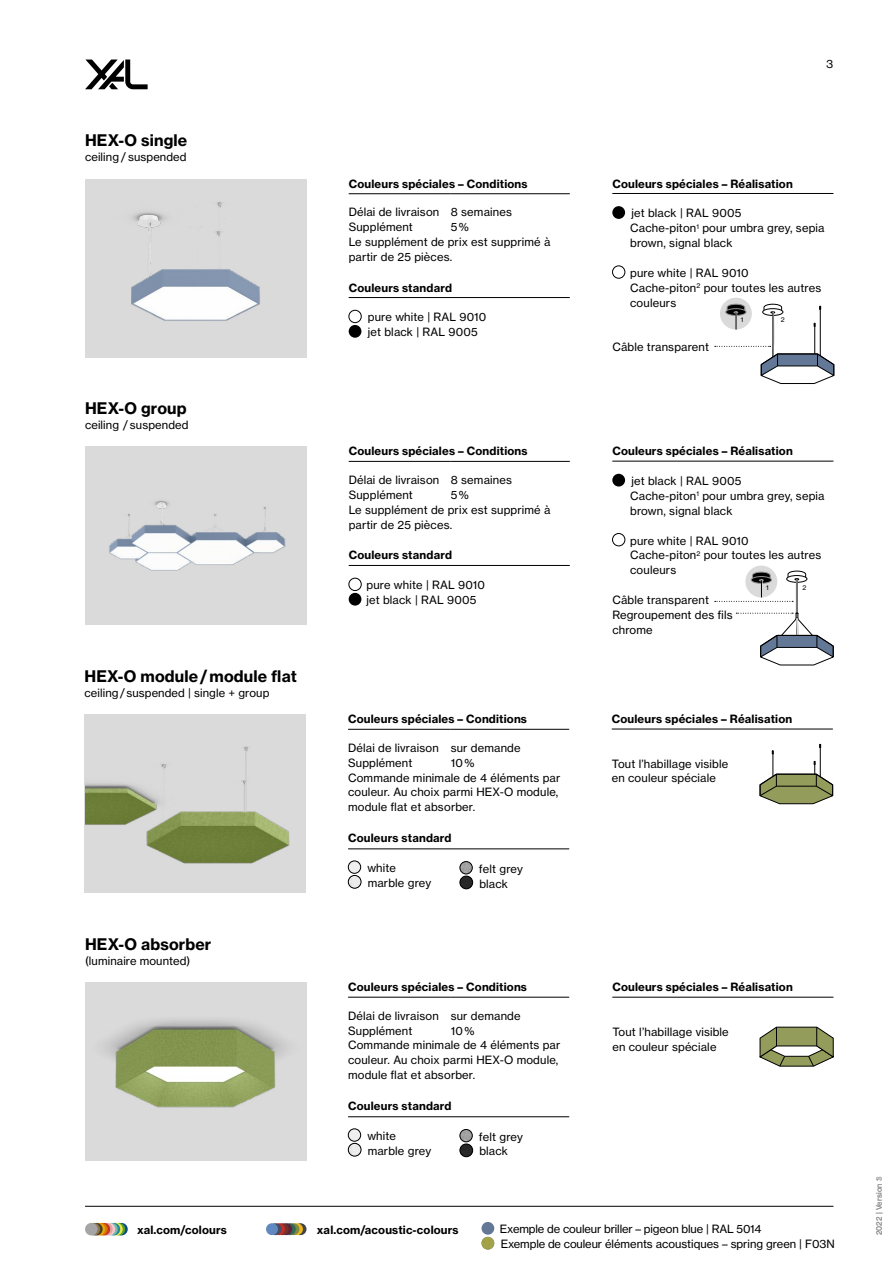
<style>
.page{position:relative;width:893px;height:1263px;background:#fff}
.page>*{position:absolute;margin:0;border:0;box-sizing:border-box;transform-origin:0 0}
.t1{font:15.75px "N Haas Grotesk TX Pro 75 Bd";letter-spacing:.01em;color:#000}
.t2{font:11.25px/14.9px "N Haas Grotesk TX Pro 55 Rg";letter-spacing:.015em;color:#000}
.t3{font:11.25px "N Haas Grotesk TX Pro 75 Bd";letter-spacing:.015em;color:#000}
.t4{font:11.25px/14.9px "N Haas Grotesk TX Pro 55 Rg";letter-spacing:-.01em;color:#000}
.t5{font:7.5px "N Haas Grotesk TX Pro 55 Rg";letter-spacing:.015em;color:#929292}
.t6{font:6.6px "N Haas Grotesk TX Pro 55 Rg";color:#000}
</style>
<div class="page">
<svg style="left:85px;top:60px;width:63px;height:29px"></svg>
<img style="left:85px;top:179px;width:221px;height:178px">
<div style="left:85px;top:446px;width:221px;height:179px;background:#dadada"></div>
<hr style="left:85px;top:1206px;width:748px;height:1px;background:#000">
<div style="left:84px;top:714px;width:222px;height:179px;background:#dadada"></div>
<div style="left:85px;top:982px;width:221px;height:179px;background:#dadada"></div>
<img style="left:105px;top:1020px;width:181px;height:88px">
<img style="left:85px;top:783px;width:47px;height:42px">
<img style="left:132px;top:746px;width:158px;height:118px">
<svg style="left:115px;top:1223px;width:13px;height:12px"></svg>
<div style="left:113px;top:1223px;width:12px;height:12px;background:#549f2d;border-radius:50%"></div>
<svg style="left:110px;top:1223px;width:13px;height:12px"></svg>
<svg style="left:108px;top:1223px;width:12px;height:12px"></svg>
<svg style="left:105px;top:1223px;width:13px;height:12px"></svg>
<div style="left:103px;top:1223px;width:12px;height:12px;background:#f9c9c9;border-radius:50%"></div>
<svg style="left:100px;top:1223px;width:13px;height:12px"></svg>
<div style="left:98px;top:1223px;width:12px;height:12px;background:#c4341b;border-radius:50%"></div>
<svg style="left:95px;top:1223px;width:13px;height:12px"></svg>
<div style="left:93px;top:1223px;width:12px;height:12px;background:#e0ab04;border-radius:50%"></div>
<svg style="left:90px;top:1223px;width:13px;height:12px"></svg>
<div style="left:88px;top:1223px;width:12px;height:12px;background:#8e7850;border-radius:50%"></div>
<div style="left:85px;top:1223px;width:13px;height:12px;background:#a6a5a5;border-radius:50%"></div>
<div style="left:295px;top:1223px;width:11px;height:12px;background:#414549;border-radius:50%"></div>
<svg style="left:291px;top:1223px;width:12px;height:12px"></svg>
<div style="left:287px;top:1223px;width:12px;height:12px;background:#798a45;border-radius:50%"></div>
<svg style="left:284px;top:1223px;width:12px;height:12px"></svg>
<div style="left:280px;top:1223px;width:12px;height:12px;background:#5c263a;border-radius:50%"></div>
<div style="left:277px;top:1223px;width:12px;height:12px;background:#733230;border-radius:50%"></div>
<svg style="left:273px;top:1223px;width:12px;height:12px"></svg>
<div style="left:270px;top:1223px;width:11px;height:12px;background:#474e66;border-radius:50%"></div>
<div style="left:266px;top:1223px;width:12px;height:12px;background:#6189bf;border-radius:50%"></div>
<div style="left:349px;top:310px;width:12px;height:13px;border:1px solid #000;border-radius:50%"></div>
<div style="left:349px;top:325px;width:12px;height:13px;background:#000;border-radius:50%"></div>
<hr style="left:349px;top:297px;width:221px;height:1px;background:#000">
<div style="left:349px;top:578px;width:12px;height:13px;border:1px solid #000;border-radius:50%"></div>
<div style="left:349px;top:593px;width:12px;height:13px;background:#000;border-radius:50%"></div>
<hr style="left:349px;top:565px;width:221px;height:1px;background:#000">
<div style="left:612px;top:206px;width:13px;height:13px;background:#000;border-radius:50%"></div>
<div style="left:612px;top:266px;width:13px;height:12px;border:1px solid #000;border-radius:50%"></div>
<hr style="left:612px;top:193px;width:221px;height:1px;background:#000">
<div style="left:720px;top:298px;width:32px;height:32px;background:#dadada;border-radius:50%"></div>
<svg style="left:715px;top:304px;width:120px;height:80px"></svg>
<div style="left:612px;top:474px;width:13px;height:12px;background:#000;border-radius:50%"></div>
<div style="left:612px;top:533px;width:13px;height:13px;border:1px solid #000;border-radius:50%"></div>
<hr style="left:612px;top:461px;width:221px;height:1px;background:#000">
<div style="left:745px;top:565px;width:32px;height:32px;background:#dadada;border-radius:50%"></div>
<svg style="left:715px;top:571px;width:119px;height:94px"></svg>
<hr style="left:348px;top:729px;width:103px;height:1px;background:#000">
<hr style="left:451px;top:729px;width:118px;height:1px;background:#000">
<hr style="left:348px;top:997px;width:103px;height:1px;background:#000">
<hr style="left:451px;top:997px;width:118px;height:1px;background:#000">
<hr style="left:612px;top:729px;width:221px;height:1px;background:#000">
<svg style="left:348px;top:861px;width:13px;height:27px"></svg>
<div style="left:348px;top:875px;width:13px;height:13px;border:1px solid #000;border-radius:50%"></div>
<svg style="left:460px;top:861px;width:13px;height:28px"></svg>
<div style="left:460px;top:876px;width:13px;height:13px;border:1px solid #000;border-radius:50%"></div>
<hr style="left:348px;top:848px;width:221px;height:1px;background:#000">
<svg style="left:348px;top:1129px;width:13px;height:27px"></svg>
<div style="left:348px;top:1143px;width:13px;height:13px;border:1px solid #000;border-radius:50%"></div>
<svg style="left:460px;top:1129px;width:13px;height:28px"></svg>
<div style="left:460px;top:1144px;width:13px;height:13px;border:1px solid #000;border-radius:50%"></div>
<hr style="left:348px;top:1116px;width:221px;height:1px;background:#000">
<hr style="left:820px;top:747px;width:1px;height:47px;background:#000">
<hr style="left:773px;top:754px;width:1px;height:40px;background:#000">
<hr style="left:814px;top:764px;width:1px;height:32px;background:#000">
<svg style="left:759px;top:774px;width:75px;height:30px;background:#919768"></svg>
<hr style="left:612px;top:997px;width:221px;height:1px;background:#000">
<svg style="left:759px;top:1027px;width:75px;height:40px"></svg>
<div style="left:481px;top:1222px;width:13px;height:13px;background:#637897;border-radius:50%"></div>
<svg style="left:481px;top:1237px;width:13px;height:12px"></svg>
<hr style="left:349px;top:193px;width:102px;height:1px;background:#000">
<hr style="left:451px;top:193px;width:119px;height:1px;background:#000">
<hr style="left:349px;top:461px;width:102px;height:1px;background:#000">
<hr style="left:451px;top:461px;width:119px;height:1px;background:#000">
<h1 class="t1" style="left:85px;top:131px;width:104px">HEX-O single</h1>
<p class="t2" style="left:85px;top:150px;width:103px">ceiling / suspended</p>
<h1 class="t1" style="left:85px;top:398px;width:103px">HEX-O group</h1>
<p class="t2" style="left:85px;top:417px;width:105px">ceiling / suspended</p>
<h1 class="t1" style="left:84px;top:666px;width:214px">HEX-O module / module flat</h1>
<p class="t2" style="left:84px;top:685px;width:186px">ceiling / suspended | single + group</p>
<h1 class="t1" style="left:85px;top:934px;width:128px">HEX-O absorber</h1>
<p class="t2" style="left:85px;top:953px;width:107px">(luminaire mounted)</p>
<p class="t3" style="left:349px;top:176px;width:180px">Couleurs spéciales – Conditions</p>
<p class="t2" style="left:349px;top:205px;width:165px">Délai de livraison 8 semaines<br>Supplément</p>
<p class="t2" style="left:349px;top:219px;width:203px;text-indent:102px">5 %<br>Le supplément de prix est supprimé à partir de 25 pièces.</p>
<p class="t3" style="left:349px;top:280px;width:105px">Couleurs standard</p>
<p class="t2" style="left:368px;top:310px;width:120px">pure white | RAL 9010 jet black | RAL 9005</p>
<p class="t3" style="left:349px;top:444px;width:180px">Couleurs spéciales – Conditions</p>
<p class="t2" style="left:349px;top:472px;width:165px">Délai de livraison 8 semaines<br>Supplément</p>
<p class="t2" style="left:349px;top:487px;width:203px;text-indent:102px">5 %<br>Le supplément de prix est supprimé à partir de 25 pièces.</p>
<p class="t3" style="left:349px;top:548px;width:105px">Couleurs standard</p>
<p class="t2" style="left:367px;top:578px;width:120px">pure white | RAL 9010 jet black | RAL 9005</p>
<p class="t3" style="left:348px;top:712px;width:180px">Couleurs spéciales – Conditions</p>
<p class="t2" style="left:348px;top:740px;width:174px">Délai de livraison sur demande<br>Supplément</p>
<p class="t2" style="left:348px;top:755px;width:214px;text-indent:103px">10 %<br>Commande minimale de 4 éléments par couleur. Au choix parmi HEX-O module, module flat et absorber.</p>
<p class="t3" style="left:348px;top:831px;width:105px">Couleurs standard</p>
<p class="t2" style="left:367px;top:860px;width:65px">white marble grey</p>
<p class="t2" style="left:479px;top:861px;width:46px">felt grey black</p>
<p class="t3" style="left:348px;top:980px;width:180px">Couleurs spéciales – Conditions</p>
<p class="t2" style="left:348px;top:1008px;width:174px">Délai de livraison sur demande<br>Supplément</p>
<p class="t2" style="left:348px;top:1023px;width:214px;text-indent:103px">10 %<br>Commande minimale de 4 éléments par couleur. Au choix parmi HEX-O module, module flat et absorber.</p>
<p class="t3" style="left:348px;top:1099px;width:105px">Couleurs standard</p>
<p class="t2" style="left:367px;top:1128px;width:65px">white marble grey</p>
<p class="t2" style="left:479px;top:1129px;width:46px">felt grey black</p>
<p class="t2" style="left:826px;top:56px;width:9px">3</p>
<p class="t3" style="left:612px;top:176px;width:182px">Couleurs spéciales – Réalisation</p>
<p class="t2" style="left:630px;top:206px;width:196px">jet black | RAL 9005<br>Cache-piton<sup>1</sup> pour umbra grey, sepia brown, signal black</p>
<p class="t2" style="left:630px;top:265px;width:193px">pure white | RAL 9010<br>Cache-piton<sup>2</sup> pour toutes les autres couleurs</p>
<p class="t2" style="left:612px;top:340px;width:98px">Câble transparent</p>
<p class="t6" style="left:741px;top:315px;width:4px">1</p>
<p class="t6" style="left:781px;top:315px;width:5px">2</p>
<p class="t3" style="left:612px;top:444px;width:182px">Couleurs spéciales – Réalisation</p>
<p class="t2" style="left:630px;top:473px;width:196px">jet black | RAL 9005<br>Cache-piton<sup>1</sup> pour umbra grey, sepia brown, signal black</p>
<p class="t2" style="left:630px;top:533px;width:193px">pure white | RAL 9010<br>Cache-piton<sup>2</sup> pour toutes les autres couleurs</p>
<p class="t2" style="left:612px;top:592px;width:122px">Câble transparent<br>Regroupement des fils chrome</p>
<p class="t6" style="left:766px;top:583px;width:4px">1</p>
<p class="t6" style="left:802px;top:583px;width:5px">2</p>
<p class="t3" style="left:612px;top:712px;width:182px">Couleurs spéciales – Réalisation</p>
<p class="t2" style="left:612px;top:756px;width:118px">Tout l’habillage visible en couleur spéciale</p>
<p class="t3" style="left:612px;top:980px;width:182px">Couleurs spéciales – Réalisation</p>
<p class="t2" style="left:612px;top:1024px;width:118px">Tout l’habillage visible en couleur spéciale</p>
<p class="t3" style="left:137px;top:1222px;width:91px">xal.com/colours</p>
<p class="t3" style="left:317px;top:1222px;width:143px">xal.com/acoustic-colours</p>
<p class="t4" style="left:500px;top:1221px;width:336px">Exemple de couleur briller – pigeon blue | RAL 5014<br>Exemple de couleur éléments acoustiques – spring green | F03N</p>
<p class="t5" style="left:874px;top:1181px;width:6px;rotate:-90deg">3</p>
<p class="t5" style="left:874px;top:1235px;width:58px;rotate:-90deg">2022 | Version 1</p>
</div>
